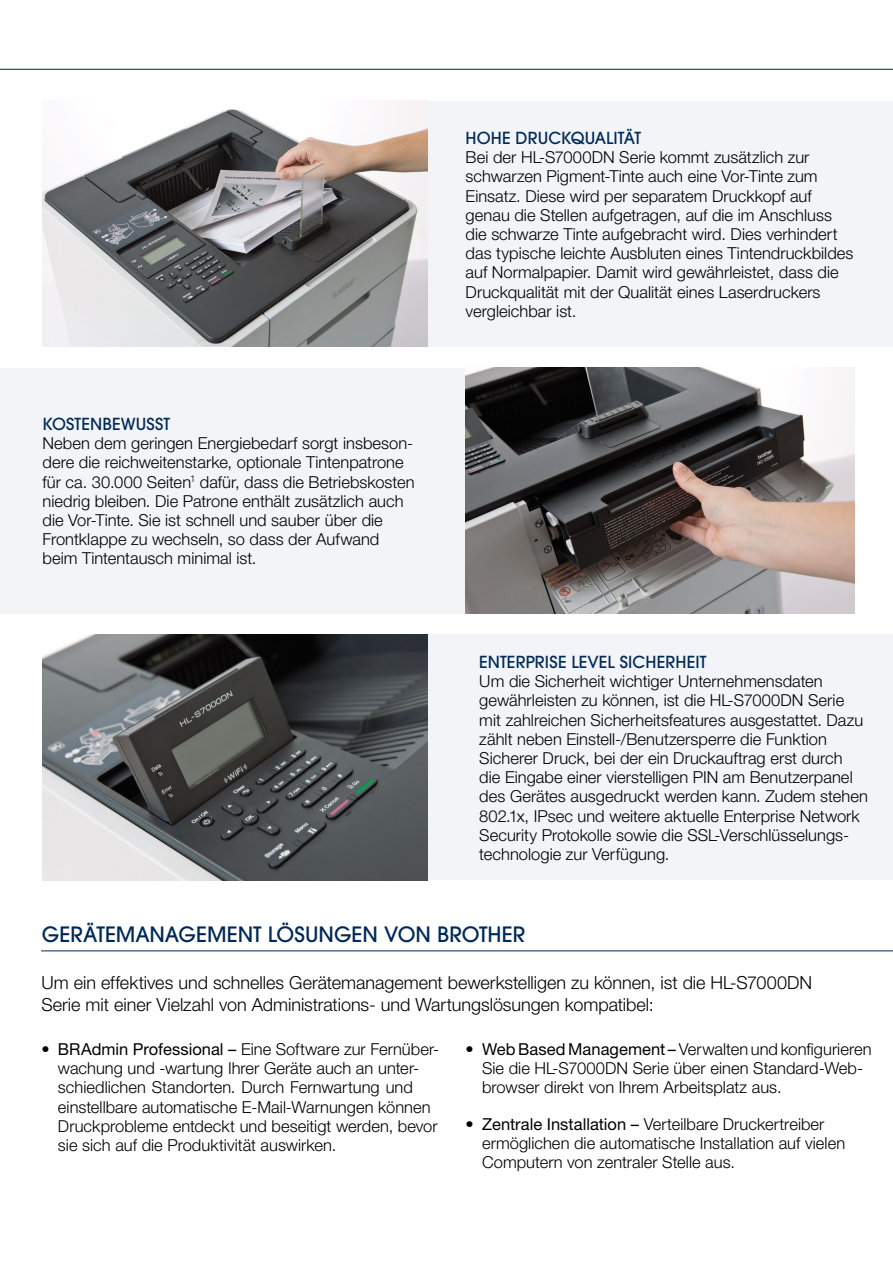
<style>
.page{position:relative;width:893px;height:1263px;background:#fff}
.page>*{position:absolute;margin:0;border:0;box-sizing:border-box;transform-origin:0 0}
.t1{font:500 21px "ITC Avant Garde Std";color:#012958}
.t2{font:300 18px/22.5px "Helvetica Neue LT";color:#000}
.t3{font:300 16.5px/19.2px "Helvetica Neue LT";letter-spacing:.005em;color:#000}
.t4{font:500 16.5px "ITC Avant Garde Std";letter-spacing:.005em;color:#002a58}
.s1{font-weight:400}
</style>
<div class="page">
<hr style="left:0;top:69px;width:893px;height:1px;background:#002655">
<hr style="left:0;top:562px;width:1px;height:245px;background:#002a58">
<div style="left:0;top:368px;width:479px;height:246px;background:#f3f4f7"></div>
<img style="left:466px;top:368px;width:389px;height:246px">
<div style="left:401px;top:101px;width:492px;height:246px;background:#f3f4f7"></div>
<img style="left:43px;top:101px;width:384px;height:246px">
<div style="left:401px;top:634px;width:492px;height:246px;background:#f3f4f7"></div>
<img style="left:43px;top:634px;width:384px;height:246px">
<hr style="left:41px;top:950px;width:852px;height:1px;background:#012958">
<p class="t4" style="left:43px;top:413px;width:129px">KOSTENBEWUSST</p>
<p class="t3" style="left:43px;top:433px;width:374px">Neben dem geringen Energiebedarf sorgt insbeson&shy;dere die reichweitenstarke, optionale Tintenpatrone für ca. 30.000 Seiten<sup>1</sup> dafür, dass die Betriebskosten niedrig bleiben. Die Patrone enthält zusätzlich auch die Vor-Tinte. Sie ist schnell und sauber über die Frontklappe zu wechseln, so dass der Aufwand beim Tintentausch minimal ist.</p>
<p class="t4" style="left:466px;top:127px;width:177px">HOHE DRUCKQUALITÄT</p>
<p class="t3" style="left:466px;top:147px;width:389px">Bei der HL-S7000DN Serie kommt zusätzlich zur schwarzen Pigment-Tinte auch eine Vor-Tinte zum Einsatz. Diese wird per separatem Druckkopf auf genau die Stellen aufgetragen, auf die im Anschluss die schwarze Tinte aufgebracht wird. Dies verhindert das typische leichte Ausbluten eines Tintendruckbildes auf Normalpapier. Damit wird gewährleistet, dass die Druckqualität mit der Qualität eines Laserdruckers vergleichbar ist.</p>
<p class="t4" style="left:479px;top:651px;width:10px">ENTER</p>
<p class="t4" style="left:526px;top:651px;width:9px">PRISE</p>
<p class="t4" style="left:571px;top:651px;width:136px">LEVEL SICHERHEIT</p>
<p class="t3" style="left:479px;top:671px;width:390px">Um die Sicherheit wichtiger Unternehmensdaten gewährleisten zu können, ist die HL-S7000DN Serie mit zahlreichen Sicherheitsfeatures ausgestattet. Dazu zählt neben Einstell-/Benutzersperre die Funktion Sicherer Druck, bei der ein Druckauftrag erst durch die Eingabe einer vierstelligen PIN am Benutzerpanel des Gerätes ausgedruckt werden kann. Zudem stehen 802.1x, IPsec und weitere aktuelle Enterprise Network Security Protokolle sowie die SSL-Verschlüsselungs&shy;technologie zur Verfügung.</p>
<p class="t1" style="left:42px;top:921px;width:485px">GERÄTEMANAGEMENT LÖSUNGEN VON BROTHER</p>
<p class="t2" style="left:41px;top:971px;width:772px">Um ein effektives und schnelles Gerätemanagement bewerkstelligen zu können, ist die HL-S7000DN<br>Serie mit einer Vielzahl von Administrations- und Wartungslösungen kompatibel:</p>
<p class="t3" style="left:58px;top:1039px;width:383px;text-indent:-17px">• <span class="s1">BRAdmin Professional –</span> Eine Software zur Fernüber&shy;wachung und -wartung Ihrer Geräte auch an unter&shy;schiedlichen Standorten. Durch Fernwartung und einstellbare automatische E-Mail-Warnungen können Druckprobleme entdeckt und beseitigt werden, bevor sie sich auf die Produktivität auswirken.</p>
<p class="t3" style="left:482px;top:1039px;width:391px;text-indent:-16px">• <span class="s1">Web Based Management –</span> Verwalten und konfigurieren<br>Sie die HL-S7000DN Serie über einen Standard-Web&shy;browser direkt von Ihrem Arbeitsplatz aus.</p>
<p class="t3" style="left:482px;top:1114px;width:365px;text-indent:-16px">• <span class="s1">Zentrale Installation –</span> Verteilbare Druckertreiber ermöglichen die automatische Installation auf vielen<br>Computern von zentraler Stelle aus.</p>
</div>
